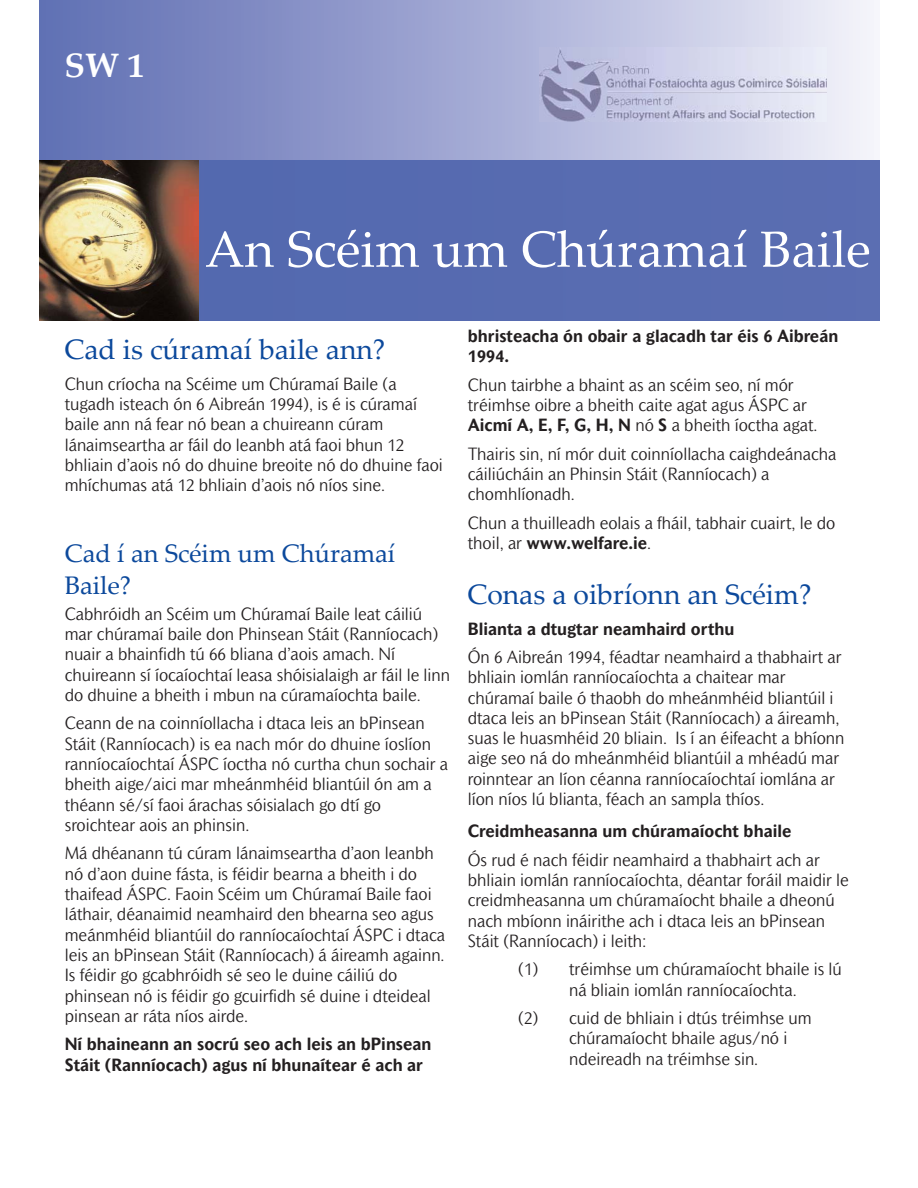
<style>
.page{position:relative;width:918px;height:1188px;background:#fff}
.page>*{position:absolute;margin:0;border:0;box-sizing:border-box;transform-origin:0 0}
.t1{font:50.85px "Palatino Linotype";color:#fff}
.t2{font:700 33.9px "Palatino Linotype";color:#fff}
.t3{font:28.2px "Palatino Linotype";color:#0c499c}
.t4{font:25.35px/32px "Palatino Linotype";color:#0c499c}
.t5{font:300 16.95px/20.2px "Mahsuri Sans";color:#231f20}
.t6{font:700 16.95px/20.2px "Mahsuri Sans";color:#231f20}
.s1{font-weight:700}
</style>
<div class="page">
<div style="left:39px;top:0;width:840px;height:164px;background:linear-gradient(to right,#5a6ab1,#efeef8)"></div>
<img style="left:539px;top:48px;width:288px;height:74px">
<div style="left:39px;top:160px;width:840px;height:160px;background:#576bb0"></div>
<img style="left:39px;top:160px;width:160px;height:160px">
<h2 class="t2" style="left:64px;top:41px;width:81px">SW 1</h2>
<h1 class="t1" style="left:205px;top:213px;width:667px">An Scéim um Chúramaí Baile</h1>
<h3 class="t3" style="left:64px;top:329px;width:322px">Cad is cúramaí baile ann?</h3>
<p class="t5" style="left:65px;top:374px;width:380px">Chun críocha na Scéime um Chúramaí Baile (a tugadh isteach ón 6 Aibreán 1994), is é is cúramaí baile ann ná fear nó bean a chuireann cúram lánaimseartha ar fáil do leanbh atá faoi bhun 12 bhliain d’aois nó do dhuine breoite nó do dhuine faoi mhíchumas atá 12 bhliain d’aois nó níos sine.</p>
<h3 class="t4" style="left:65px;top:536px;width:332px">Cad í an Scéim um Chúramaí<br>Baile?</h3>
<p class="t5" style="left:65px;top:605px;width:387px">Cabhróidh an Scéim um Chúramaí Baile leat cáiliú mar chúramaí baile don Phinsean Stáit (Ranníocach) nuair a bhainfidh tú 66 bliana d’aois amach. Ní chuireann sí íocaíochtaí leasa shóisialaigh ar fáil le linn do dhuine a bheith i mbun na cúramaíochta baile.</p>
<p class="t5" style="left:65px;top:714px;width:385px">Ceann de na coinníollacha i dtaca leis an bPinsean Stáit (Ranníocach) is ea nach mór do dhuine íoslíon ranníocaíochtaí ÁSPC íoctha nó curtha chun sochair a bheith aige/aici mar mheánmhéid bliantúil ón am a théann sé/sí faoi árachas sóisialach go dtí go sroichtear aois an phinsin.</p>
<p class="t5" style="left:65px;top:844px;width:382px">Má dhéanann tú cúram lánaimseartha d’aon leanbh nó d’aon duine fásta, is féidir bearna a bheith i do thaifead ÁSPC. Faoin Scéim um Chúramaí Baile faoi láthair, déanaimid neamhaird den bhearna seo agus meánmhéid bliantúil do ranníocaíochtaí ÁSPC i dtaca leis an bPinsean Stáit (Ranníocach) á áireamh againn.<br>Is féidir go gcabhróidh sé seo le duine cáiliú do phinsean nó is féidir go gcuirfidh sé duine i dteideal pinsean ar ráta níos airde.</p>
<p class="t6" style="left:65px;top:1035px;width:368px">Ní bhaineann an socrú seo ach leis an bPinsean<br>Stáit (Ranníocach) agus ní bhunaítear é ach ar</p>
<p class="t6" style="left:468px;top:327px;width:372px">bhristeacha ón obair a glacadh tar éis 6 Aibreán<br>1994.</p>
<p class="t5" style="left:468px;top:375px;width:351px">Chun tairbhe a bhaint as an scéim seo, ní mór tréimhse oibre a bheith caite agat agus ÁSPC ar<br><span class="s1">Aicmí A, E, F, G, H, N</span> nó <span class="s1">S</span> a bheith íoctha agat.</p>
<p class="t5" style="left:468px;top:444px;width:370px">Thairis sin, ní mór duit coinníollacha caighdeánacha cáiliúcháin an Phinsin Stáit (Ranníocach) a chomhlíonadh.</p>
<p class="t5" style="left:468px;top:513px;width:369px">Chun a thuilleadh eolais a fháil, tabhair cuairt, le do thoil, ar <span class="s1">www.welfare.ie</span>.</p>
<h3 class="t3" style="left:467px;top:574px;width:346px">Conas a oibríonn an Scéim?</h3>
<p class="t6" style="left:468px;top:619px;width:268px">Blianta a dtugtar neamhaird orthu</p>
<p class="t5" style="left:468px;top:648px;width:378px">Ón 6 Aibreán 1994, féadtar neamhaird a thabhairt ar bhliain iomlán ranníocaíochta a chaitear mar chúramaí baile ó thaobh do mheánmhéid bliantúil i dtaca leis an bPinsean Stáit (Ranníocach) a áireamh, suas le huasmhéid 20 bliain. Is í an éifeacht a bhíonn aige seo ná do mheánmhéid bliantúil a mhéadú mar roinntear an líon céanna ranníocaíochtaí iomlána ar líon níos lú blianta, féach an sampla thíos.</p>
<p class="t6" style="left:468px;top:822px;width:325px">Creidmheasanna um chúramaíocht bhaile</p>
<p class="t5" style="left:468px;top:851px;width:383px">Ós rud é nach féidir neamhaird a thabhairt ach ar bhliain iomlán ranníocaíochta, déantar foráil maidir le creidmheasanna um chúramaíocht bhaile a dheonú nach mbíonn ináirithe ach i dtaca leis an bPinsean Stáit (Ranníocach) i leith:</p>
<p class="t5" style="left:518px;top:960px;width:325px;text-align:center">(1) tréimhse um chúramaíocht bhaile is lú ná bliain iomlán ranníocaíochta.</p>
<p class="t5" style="left:569px;top:1009px;width:244px;text-indent:-51px">(2) cuid de bhliain i dtús tréimhse um chúramaíocht bhaile agus/nó i ndeireadh na tréimhse sin.</p>
</div>
